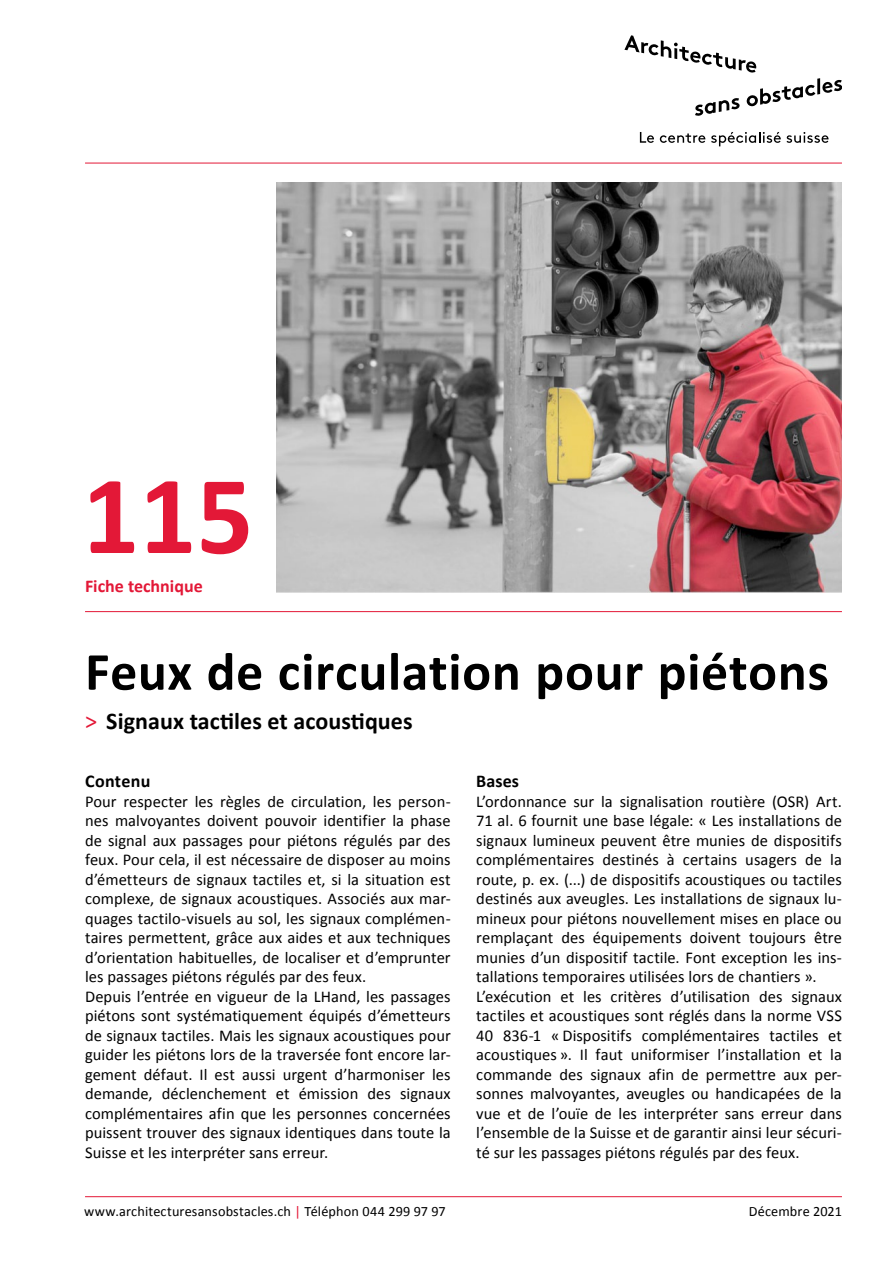
<style>
.page{position:relative;width:893px;height:1263px;background:#fff}
.page>*{position:absolute;margin:0;border:0;box-sizing:border-box;transform-origin:0 0}
.t1{font:700 112.5px "Calibri";color:#e31837}
._1_Haupttitel_36{font:700 54px "Calibri";letter-spacing:.01em;color:#000}
.t2{font:700 24px "Calibri";letter-spacing:.005em;color:#000}
.t3{font:700 18px "Calibri";color:#e31837}
._4_Untertitel_12{font:700 18px "Calibri";letter-spacing:.015em;color:#000}
._5_Lauftext_11{font:700 18px "Calibri";letter-spacing:.005em;color:#000}
._5_Lauftext_11-2{font:16.5px/19.5px "Calibri";color:#000;text-align:justify}
.t4{font:14.25px "Calibri";letter-spacing:.01em;color:#000}
.s1{font-weight:400;color:#e31837}
.s2{color:#e31837}
</style>
<div class="page">
<svg style="left:640px;top:132px;width:14px;height:11px"></svg>
<svg style="left:660px;top:133px;width:45px;height:10px"></svg>
<svg style="left:711px;top:132px;width:117px;height:14px"></svg>
<svg style="left:624px;top:35px;width:218px;height:81px"></svg>
<hr style="left:85px;top:1196px;width:757px;height:1px;background:#e31837">
<hr style="left:85px;top:163px;width:757px;height:1px;background:#e31837">
<hr style="left:85px;top:611px;width:757px;height:1px;background:#e31837">
<img style="left:276px;top:183px;width:566px;height:409px">
<p class="t1" style="left:82px;top:444px;width:173px">115</p>
<p class="t3" style="left:85px;top:574px;width:119px">Fiche technique</p>
<p class="_1_Haupttitel_36" style="left:85px;top:637px;width:745px">Feux de circulation pour piétons</p>
<p class="t2" style="left:85px;top:705px;width:329px"><span class="s1">&gt;</span> Signaux tactiles et acoustiques</p>
<p class="_4_Untertitel_12" style="left:85px;top:770px;width:67px">Contenu</p>
<p class="_5_Lauftext_11-2" style="left:85px;top:791px;width:367px">Pour respecter les règles de circulation, les person&shy;nes malvoyantes doivent pouvoir identifier la phase de signal aux passages pour piétons régulés par des feux. Pour cela, il est nécessaire de disposer au moins d’émetteurs de signaux tactiles et, si la situation est complexe, de signaux acoustiques. Associés aux mar&shy;quages tactilo-visuels au sol, les signaux complémen&shy;taires permettent, grâce aux aides et aux techniques d’orientation habituelles, de localiser et d’emprunter les passages piétons régulés par des feux.</p>
<p class="_5_Lauftext_11-2" style="left:85px;top:986px;width:367px">Depuis l’entrée en vigueur de la LHand, les passages piétons sont systématiquement équipés d’émetteurs de signaux tactiles. Mais les signaux acoustiques pour guider les piétons lors de la traversée font encore lar&shy;gement défaut. Il est aussi urgent d’harmoniser les demande, déclenchement et émission des signaux complémentaires afin que les personnes concernées puissent trouver des signaux identiques dans toute la Suisse et les interpréter sans erreur.</p>
<p class="_5_Lauftext_11" style="left:476px;top:770px;width:44px">Bases</p>
<p class="_5_Lauftext_11-2" style="left:476px;top:791px;width:367px">L’ordonnance sur la signalisation routière (OSR) Art.<br>71 al. 6 fournit une base légale: « Les installations de signaux lumineux peuvent être munies de dispositifs complémentaires destinés à certains usagers de la route, p. ex. (...) de dispositifs acoustiques ou tactiles destinés aux aveugles. Les installations de signaux lu&shy;mineux pour piétons nouvellement mises en place ou remplaçant des équipements doivent toujours être munies d’un dispositif tactile. Font exception les ins&shy;tallations temporaires utilisées lors de chantiers ».</p>
<p class="_5_Lauftext_11-2" style="left:476px;top:986px;width:367px">L’exécution et les critères d’utilisation des signaux tactiles et acoustiques sont réglés dans la norme VSS 40 836-1 « Dispositifs complémentaires tactiles et acoustiques ». Il faut uniformiser l’installation et la commande des signaux afin de permettre aux per&shy;sonnes malvoyantes, aveugles ou handicapées de la vue et de l’ouïe de les interpréter sans erreur dans l’ensemble de la Suisse et de garantir ainsi leur sécuri&shy;té sur les passages piétons régulés par des feux.</p>
<p class="t4" style="left:84px;top:1202px;width:363px">www.architecturesansobstacles.ch <span class="s2">|</span> Téléphon 044 299 97 97</p>
<p class="t4" style="left:749px;top:1202px;width:95px">Décembre 2021</p>
</div>
